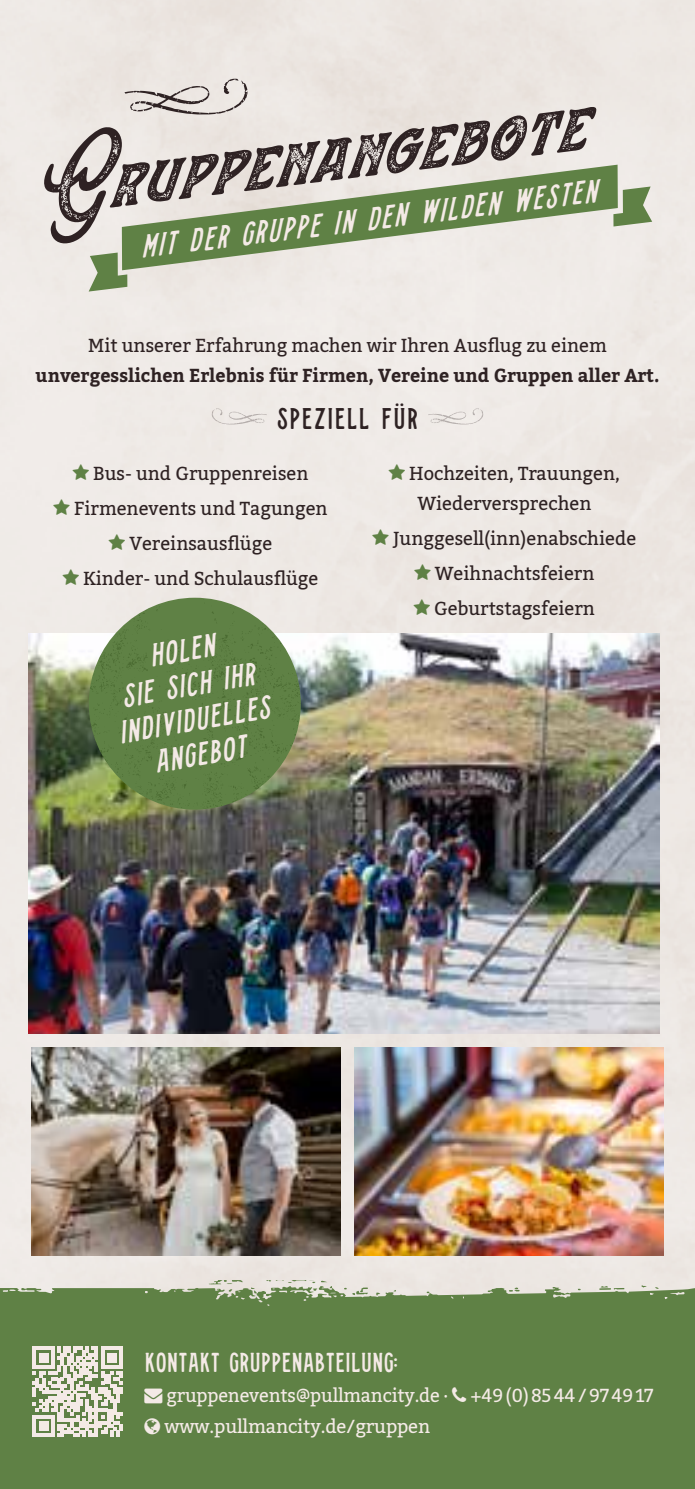
<style>
.page{position:relative;width:695px;height:1489px;background:#fff}
.page>*{position:absolute;margin:0;border:0;box-sizing:border-box;transform-origin:0 0}
.t1{font:italic 75px "Stranger Script Texture";color:#2e2223}
.t2{font:italic 32.5px/35px "Stranger Slim";color:#f4eae6;text-align:center}
.t3{font:30px "Stranger Slim";letter-spacing:.02em;color:#2e2223}
.t4{font:27.5px "Stranger Slim";letter-spacing:-.01em;color:#f4eae6}
.t5{font:18.75px/35px "Kadwa";color:#2e2223;text-align:center}
.t6{font:18.75px/30px "Kadwa";letter-spacing:-.01em;color:#f4eae6;scale:.96 1}
.t7{font:700 18.75px "Kadwa";color:#2e2223;scale:.96 1}
</style>
<div class="page">
<div style="left:0;top:0;width:694px;height:1279px;background:#eee9e5"></div>
<div style="left:0;top:1279px;width:694px;height:209px;background:#5f8145"></div>
<img style="left:354px;top:1047px;width:309px;height:208px">
<img style="left:32px;top:1047px;width:308px;height:208px">
<img style="left:28px;top:633px;width:631px;height:400px">
<svg style="left:89px;top:597px;width:212px;height:212px;background:#718c58"></svg>
<svg style="left:122px;top:165px;width:495px;height:105px;background:#b2bda2"></svg>
<svg style="left:88px;top:251px;width:39px;height:40px;background:#8ca177"></svg>
<svg style="left:613px;top:186px;width:39px;height:40px;background:#8ba176"></svg>
<svg style="left:124px;top:78px;width:123px;height:37px;background:#d0cac6"></svg>
<svg style="left:212px;top:408px;width:55px;height:17px"></svg>
<svg style="left:428px;top:408px;width:55px;height:17px"></svg>
<svg style="left:33px;top:1346px;width:90px;height:90px;background:#c2c7b0"></svg>
<svg style="left:452px;top:1387px;width:14px;height:15px"></svg>
<svg style="left:144px;top:1417px;width:16px;height:16px"></svg>
<svg style="left:73px;top:464px;width:16px;height:15px"></svg>
<svg style="left:54px;top:499px;width:16px;height:15px"></svg>
<svg style="left:109px;top:534px;width:16px;height:15px"></svg>
<svg style="left:63px;top:569px;width:16px;height:15px"></svg>
<svg style="left:389px;top:464px;width:16px;height:15px"></svg>
<svg style="left:372px;top:529px;width:17px;height:15px"></svg>
<svg style="left:414px;top:564px;width:16px;height:15px"></svg>
<svg style="left:414px;top:599px;width:16px;height:15px"></svg>
<h1 class="t1" style="left:31px;top:128px;width:556px;rotate:-7deg">Gruppenangebote</h1>
<h2 class="t2" style="left:137px;top:229px;width:461px;rotate:-7deg">Mit der gruppe in den wilden westen</h2>
<p class="t5" style="left:88px;top:328px;width:520px">Mit unserer Erfahrung machen wir Ihren Ausflug zu einem</p>
<p class="t7" style="left:36px;top:365px;width:651px">unvergesslichen Erlebnis für Firmen, Vereine und Gruppen aller Art.</p>
<h3 class="t3" style="left:276px;top:403px;width:143px">SPEZIELL FÜR</h3>
<p class="t5" style="left:74px;top:456px;width:255px">Bus- und Gruppenreisen<br>Firmenevents und Tagungen<br>Vereinsausflüge<br>Kinder- und Schulausflüge</p>
<h2 class="t2" style="left:103px;top:646px;width:155px;rotate:-10deg">Holen<br>Sie sich Ihr individuelles<br>Angebot</h2>
<p class="t5" style="left:417px;top:458px;width:204px;line-height:30px;text-align:left;text-indent:-8px">Hochzeiten, Trauungen,<br>Wiederversprechen</p>
<p class="t5" style="left:393px;top:521px;width:244px">Junggesell(inn)enabschiede<br>Weihnachtsfeiern<br>Geburtstagsfeiern</p>
<h3 class="t4" style="left:144px;top:1348px;width:255px">KONTAKT GRUPPENABTEILUNG:</h3>
<p class="t6" style="left:164px;top:1380px;width:511px;text-indent:-20px">→ gruppenevents@pullmancity.de · +49(0)8544/974917 www.pullmancity.de/gruppen</p>
</div>
